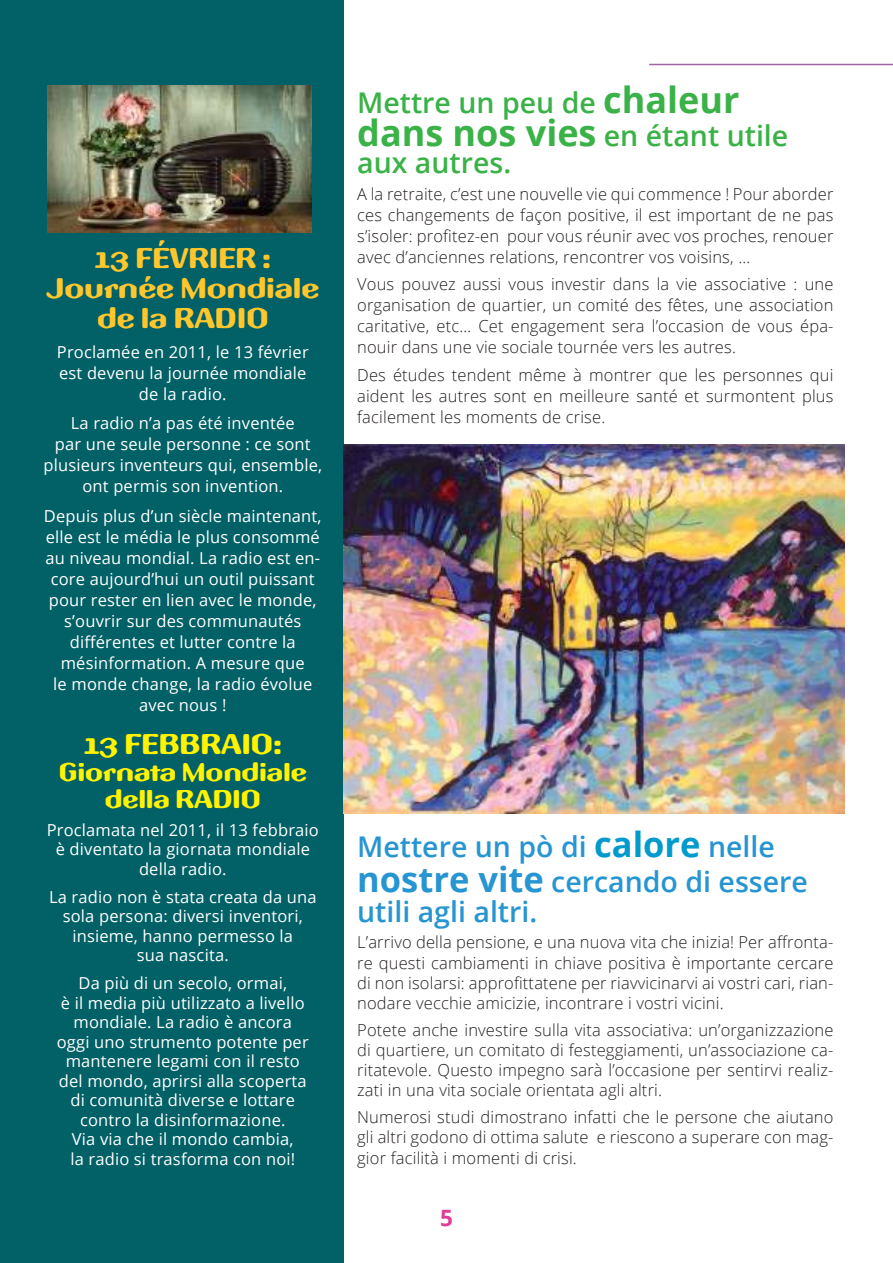
<style>
.page{position:relative;width:893px;height:1263px;background:#fff}
.page>*{position:absolute;margin:0;border:0;box-sizing:border-box;transform-origin:0 0}
.t1{font:30px/30px "Aspirin ITC";letter-spacing:.01em;color:#ffc72c;text-align:center;scale:.8 1}
.t2{font:30px "Aspirin ITC";letter-spacing:.01em;color:#fff300;scale:.8 1}
.t3{font:600 28.5px/34.5px "Open Sans";color:#2695d2}
.t4{font:600 28.5px/33px "Open Sans";color:#3ab247}
.t5{font:27px/27px "Aspirin ITC";letter-spacing:.01em;color:#fff300;text-align:center;scale:.8 1}
.t6{font:700 22.5px "Open Sans";color:#df3d97}
.t7{font:300 16.5px/21px "Open Sans";letter-spacing:.01em;color:#241f1f;text-align:justify}
.t8{font:16.5px/21px "Open Sans";letter-spacing:.01em;color:#fff;text-align:center}
.s1{font-weight:700;font-size:36px}
.s2{font-weight:700;font-size:34.5px;color:#009bcc}
.s3{font-weight:700;font-size:34.5px}
</style>
<div class="page">
<div style="left:0;top:0;width:343px;height:1263px;background:#026067"></div>
<hr style="left:649px;top:64px;width:244px;height:1px;background:#a2659f">
<img style="left:343px;top:444px;width:501px;height:369px">
<img style="left:48px;top:85px;width:263px;height:147px">
<h1 class="t1" style="left:46px;top:244px;width:342px">13 février :<br>Journée Mondiale de la RADIO</h1>
<p class="t8" style="left:57px;top:341px;width:253px">Proclamée en 2011, le 13 février est devenu la journée mondiale de la radio.</p>
<p class="t8" style="left:43px;top:412px;width:280px">La radio n’a pas été inventée<br>par une seule personne : ce sont plusieurs inventeurs qui, ensemble, ont permis son invention.</p>
<p class="t8" style="left:44px;top:505px;width:279px">Depuis plus d’un siècle maintenant, elle est le média le plus consommé au niveau mondial. La radio est en&shy;core aujourd’hui un outil puissant pour rester en lien avec le monde, s’ouvrir sur des communautés différentes et lutter contre la mésinformation. A mesure que<br>le monde change, la radio évolue avec nous !</p>
<h1 class="t2" style="left:84px;top:725px;width:248px">13 FEBBRAIO:</h1>
<h3 class="t5" style="left:59px;top:758px;width:311px">Giornata Mondiale della Radio</h3>
<p class="t8" style="left:47px;top:819px;width:274px;line-height:19.5px">Proclamata nel 2011, il 13 febbraio è diventato la giornata mondiale della radio.</p>
<p class="t8" style="left:49px;top:886px;width:269px;line-height:19.5px">La radio non è stata creata da una sola persona: diversi inventori, insieme, hanno permesso la<br>sua nascita.</p>
<p class="t8" style="left:57px;top:973px;width:253px;line-height:19.5px">Da più di un secolo, ormai,<br>è il media più utilizzato a livello mondiale. La radio è ancora oggi uno strumento potente per mantenere legami con il resto del mondo, aprirsi alla scoperta di comunità diverse e lottare contro la disinformazione.<br>Via via che il mondo cambia,<br>la radio si trasforma con noi!</p>
<h2 class="t4" style="left:357px;top:85px;width:433px">Mettre un peu de <span class="s1">chaleur dans nos vies</span> en étant utile</h2>
<h2 class="t4" style="left:357px;top:145px;width:155px">aux autres.</h2>
<p class="t7" style="left:357px;top:183px;width:478px">A la retraite, c’est une nouvelle vie qui commence ! Pour aborder ces changements de façon positive, il est important de ne pas s’isoler: profitez-en pour vous réunir avec vos proches, renouer avec d’anciennes relations, rencontrer vos voisins, …</p>
<p class="t7" style="left:357px;top:273px;width:478px">Vous pouvez aussi vous investir dans la vie associative : une organisation de quartier, un comité des fêtes, une association caritative, etc… Cet engagement sera l’occasion de vous épa&shy;nouir dans une vie sociale tournée vers les autres.</p>
<p class="t7" style="left:357px;top:364px;width:478px">Des études tendent même à montrer que les personnes qui aident les autres sont en meilleure santé et surmontent plus facilement les moments de crise.</p>
<h2 class="t3" style="left:357px;top:829px;width:452px">Mettere un pò di <span class="s2">calore</span> nelle <span class="s3">nostre vite</span> cercando di essere</h2>
<h2 class="t3" style="left:357px;top:893px;width:182px">utili agli altri.</h2>
<p class="t7" style="left:357px;top:932px;width:478px;line-height:20.2px">L’arrivo della pensione, e una nuova vita che inizia! Per affronta&shy;re questi cambiamenti in chiave positiva è importante cercare di non isolarsi: approfittatene per riavvicinarvi ai vostri cari, rian&shy;nodare vecchie amicizie, incontrare i vostri vicini.</p>
<p class="t7" style="left:357px;top:1019px;width:478px;line-height:20.2px">Potete anche investire sulla vita associativa: un’organizzazione di quartiere, un comitato di festeggiamenti, un’associazione ca&shy;ritatevole. Questo impegno sarà l’occasione per sentirvi realiz&shy;zati in una vita sociale orientata agli altri.</p>
<p class="t7" style="left:357px;top:1106px;width:478px;line-height:20.2px">Numerosi studi dimostrano infatti che le persone che aiutano gli altri godono di ottima salute e riescono a superare con mag&shy;gior facilità i momenti di crisi.</p>
<h3 class="t6" style="left:440px;top:1202px;width:14px">5</h3>
</div>
